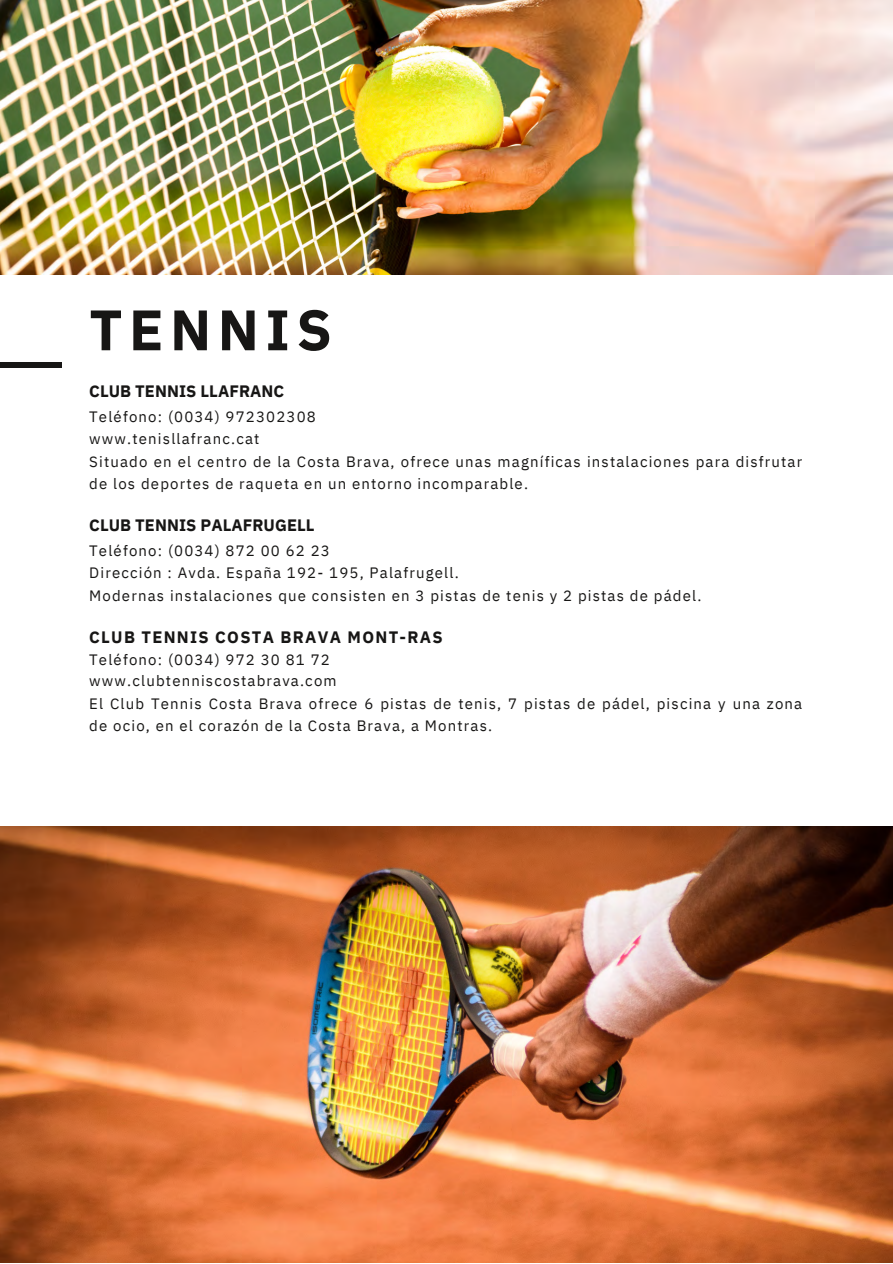
<style>
.page{position:relative;width:893px;height:1264px;background:#fff}
.page>*{position:absolute;margin:0;border:0;box-sizing:border-box;transform-origin:0 0}
.t1{font:700 57px "IBM Plex Sans";letter-spacing:.115em;color:#171615}
.t2{font:700 16.5px "IBM Plex Sans";letter-spacing:.005em;color:#171615}
.t3{font:700 16.5px "IBM Plex Sans";letter-spacing:.08em;color:#171615}
.t4{font:15px/22.5px "IBM Plex Sans";letter-spacing:.075em;color:#171615}
</style>
<div class="page">
<img style="left:0;top:0;width:892px;height:274px">
<div style="left:0;top:362px;width:62px;height:5px;background:#171615"></div>
<img style="left:0;top:826px;width:892px;height:436px">
<p class="t1" style="left:89px;top:292px;width:244px">TENNIS</p>
<p class="t2" style="left:89px;top:380px;width:196px">CLUB TENNIS LLAFRANC</p>
<p class="t4" style="left:89px;top:404px;width:228px">Teléfono: (0034) 972302308</p>
<p class="t4" style="left:89px;top:427px;width:172px">www.tenisllafranc.cat</p>
<p class="t4" style="left:89px;top:449px;width:714px">Situado en el centro de la Costa Brava, ofrece unas magníficas instalaciones para disfrutar de los deportes de raqueta en un entorno incomparable.</p>
<p class="t2" style="left:89px;top:514px;width:227px">CLUB TENNIS PALAFRUGELL</p>
<p class="t4" style="left:89px;top:539px;width:242px">Teléfono: (0034) 872 00 62 23</p>
<p class="t4" style="left:89px;top:561px;width:371px">Dirección : Avda. España 192- 195, Palafrugell.</p>
<p class="t4" style="left:89px;top:584px;width:613px">Modernas instalaciones que consisten en 3 pistas de tenis y 2 pistas de pádel.</p>
<p class="t3" style="left:89px;top:626px;width:355px">CLUB TENNIS COSTA BRAVA MONT-RAS</p>
<p class="t4" style="left:89px;top:647px;width:242px">Teléfono: (0034) 972 30 81 72</p>
<p class="t4" style="left:89px;top:669px;width:249px">www.clubtenniscostabrava.com</p>
<p class="t4" style="left:89px;top:691px;width:714px">El Club Tennis Costa Brava ofrece 6 pistas de tenis, 7 pistas de pádel, piscina y una zona de ocio, en el corazón de la Costa Brava, a Montras.</p>
</div>
